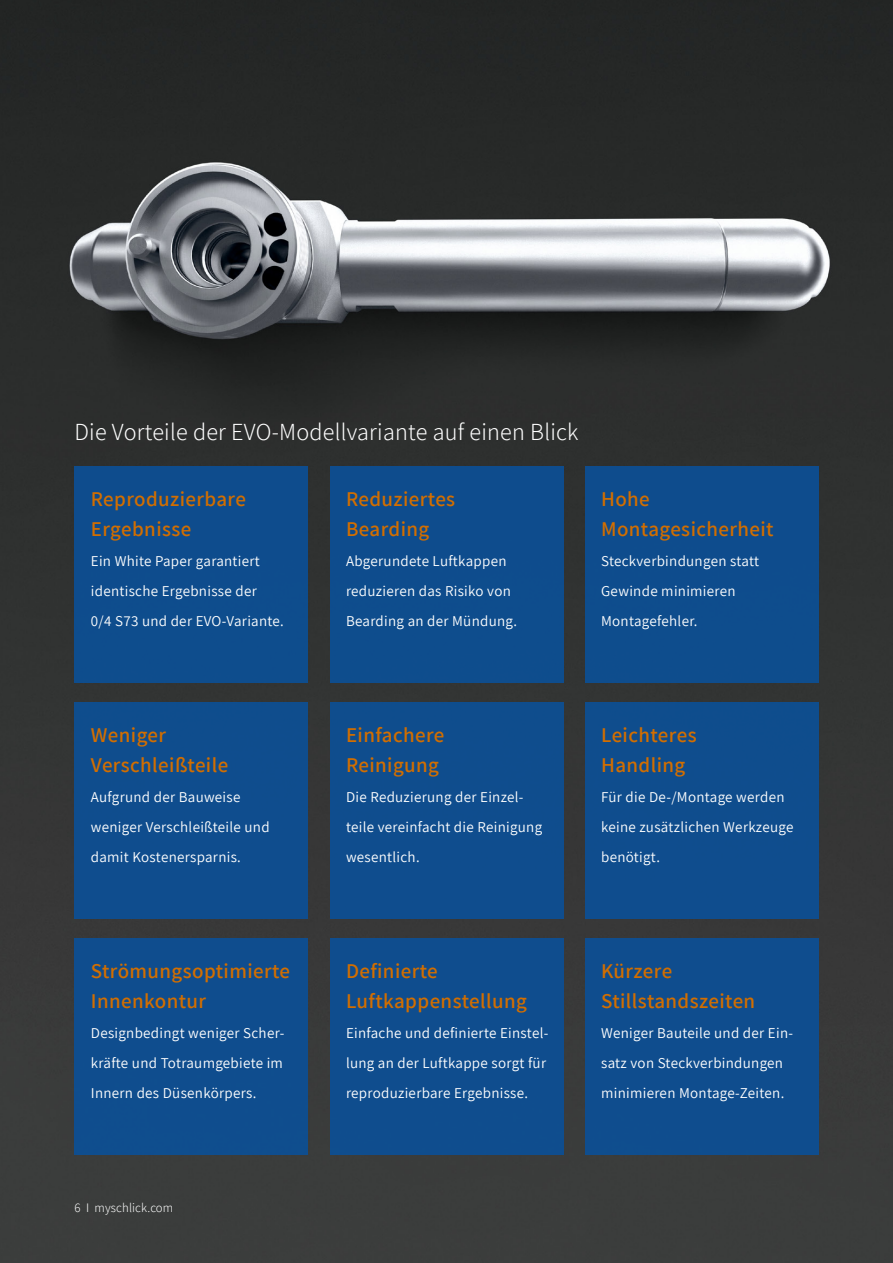
<style>
.page{position:relative;width:893px;height:1263px;background:#fff}
.page>*{position:absolute;margin:0;border:0;box-sizing:border-box;transform-origin:0 0}
.t1{font:300 24px "Assistant";letter-spacing:.01em;color:#fff}
.t2{font:600 21px/30px "Assistant";letter-spacing:.02em;color:#d26e00}
.t3{font:15px/30px "Assistant";letter-spacing:.02em;color:#fff}
.t4{font:300 12.75px "Assistant";letter-spacing:.01em;color:#fff}
</style>
<div class="page">
<img style="left:0;top:0;width:893px;height:1263px">
<div style="left:74px;top:466px;width:234px;height:216px;background:#0e4c8d"></div>
<div style="left:74px;top:702px;width:234px;height:216px;background:#0f4d8e"></div>
<div style="left:330px;top:466px;width:233px;height:216px;background:#0e4c8d"></div>
<div style="left:330px;top:702px;width:233px;height:216px;background:#0f4d8e"></div>
<div style="left:585px;top:466px;width:234px;height:216px;background:#0e4c8d"></div>
<div style="left:585px;top:702px;width:234px;height:216px;background:#0f4d8e"></div>
<div style="left:74px;top:938px;width:234px;height:216px;background:#0f4d8e"></div>
<div style="left:330px;top:938px;width:233px;height:216px;background:#0f4d8e"></div>
<div style="left:585px;top:938px;width:234px;height:216px;background:#0f4d8e"></div>
<h1 class="t1" style="left:74px;top:415px;width:506px">Die Vorteile der EVO-Modellvariante auf einen Blick</h1>
<h2 class="t2" style="left:91px;top:483px;width:157px">Reproduzierbare<br>Ergebnisse</h2>
<p class="t3" style="left:91px;top:545px;width:195px">Ein White Paper garantiert identische Ergebnisse der<br>0/4 S73 und der EVO-Variante.</p>
<h2 class="t2" style="left:346px;top:483px;width:111px">Reduziertes<br>Bearding</h2>
<p class="t3" style="left:346px;top:545px;width:173px">Abgerundete Luftkappen reduzieren das Risiko von<br>Bearding an der Mündung.</p>
<h2 class="t2" style="left:601px;top:483px;width:174px">Hohe<br>Montagesicherheit</h2>
<p class="t3" style="left:601px;top:545px;width:159px">Steckverbindungen statt<br>Gewinde minimieren<br>Montagefehler.</p>
<h2 class="t2" style="left:91px;top:719px;width:139px">Weniger<br>Verschleißteile</h2>
<p class="t3" style="left:91px;top:781px;width:180px">Aufgrund der Bauweise weniger Verschleißteile und damit Kostenersparnis.</p>
<h2 class="t2" style="left:346px;top:719px;width:100px">Einfachere<br>Reinigung</h2>
<p class="t3" style="left:346px;top:781px;width:198px">Die Reduzierung der Einzel&shy;teile vereinfacht die Reinigung wesentlich.</p>
<h2 class="t2" style="left:601px;top:719px;width:97px">Leichteres<br>Handling</h2>
<p class="t3" style="left:601px;top:781px;width:194px">Für die De-/Montage werden keine zusätzlichen Werkzeuge benötigt.</p>
<h2 class="t2" style="left:91px;top:955px;width:201px">Strömungsoptimierte<br>Innenkontur</h2>
<p class="t3" style="left:91px;top:1017px;width:195px;text-align:justify">Designbedingt weniger Scher&shy;kräfte und Totraumgebiete im Innern des Düsenkörpers.</p>
<h2 class="t2" style="left:346px;top:955px;width:183px">Definierte<br>Luftkappenstellung</h2>
<p class="t3" style="left:346px;top:1017px;width:204px">Einfache und definierte Einstel&shy;lung an der Luftkappe sorgt für reproduzierbare Ergebnisse.</p>
<h2 class="t2" style="left:601px;top:955px;width:156px">Kürzere<br>Stillstandszeiten</h2>
<p class="t3" style="left:601px;top:1017px;width:193px">Weniger Bauteile und der Ein&shy;satz von Steckverbindungen minimieren Montage-Zeiten.</p>
<p class="t4" style="left:74px;top:1199px;width:100px">6 I myschlick.com</p>
</div>
